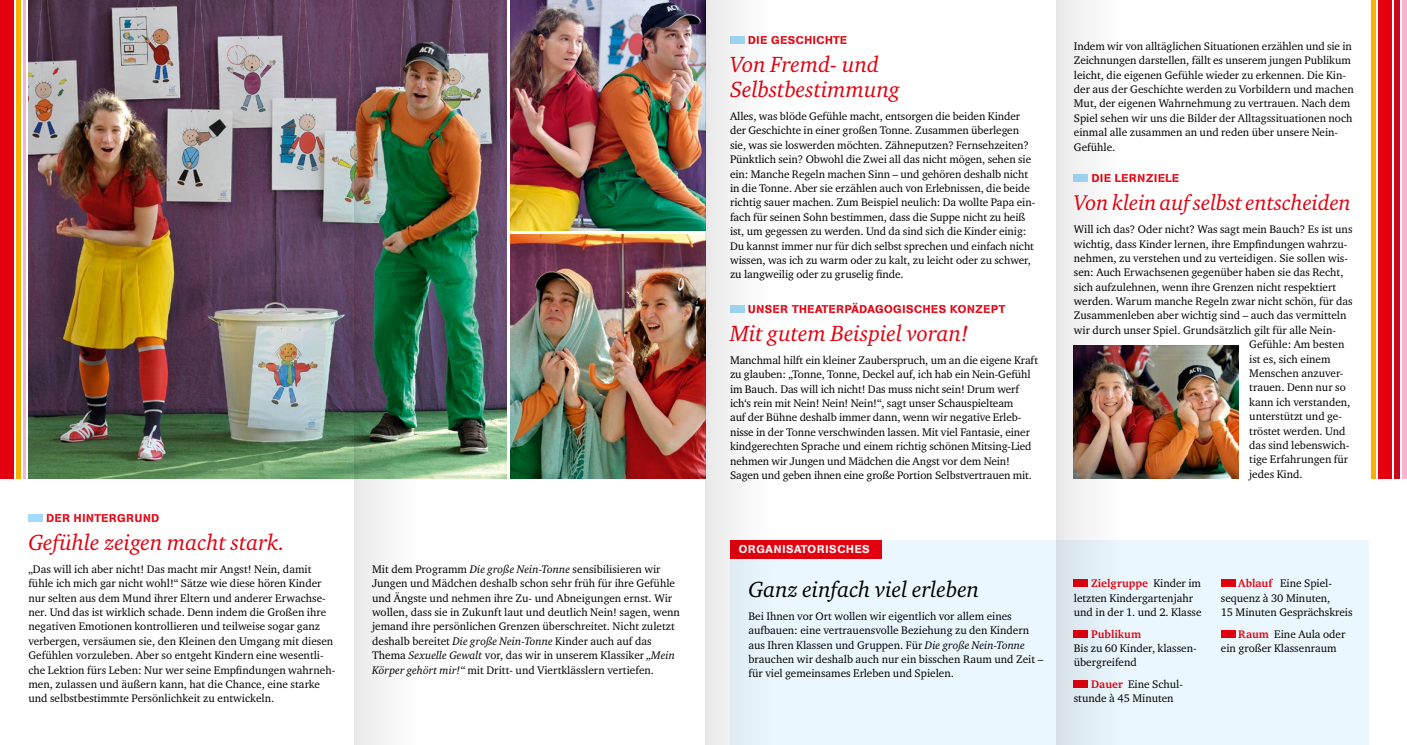
<style>
.page{position:relative;width:1407px;height:745px;background:#fff}
.page>*{position:absolute;margin:0;border:0;box-sizing:border-box;transform-origin:0 0}
.Fließtext__Headline{font:italic 22.5px/25px "Charter ITC";color:#e3000f}
.Fließtext__Headline-2{font:italic 22.5px "Charter ITC";color:#000}
.Fließtext__Headline-3{font:italic 21.88px "Charter ITC";color:#e3000f}
.Fließtext_Folder{font:11.25px/14.4px "Charter ITC";color:#000}
.FactBlock_Headline{font:11.25px/14.4px "Charter ITC";color:#000}
.Datenblock_NEU{font:11.25px/14.4px "Charter ITC";color:#000}
.Fließtext__TopHeads{font:11.25px "AG Book Stencil";letter-spacing:.05em;color:#e3000f}
.Fließtext__TopHeads-2{font:11.25px "AG Book Stencil";letter-spacing:.07em;color:#e3000f}
.t1{font:11.25px "AG Book Stencil";letter-spacing:.06em;color:#fff}
.s1{font-style:italic}
.s2{font-weight:700;color:#e3000f}
</style>
<div class="page">
<div style="left:730px;top:539px;width:638px;height:205px;background:#eaf7fe"></div>
<div style="left:730px;top:539px;width:152px;height:19px;background:#e3000f"></div>
<div style="left:1394px;top:0;width:6px;height:478px;background:#c9061a"></div>
<hr style="left:16px;top:0;width:4px;height:478px;background:#f9b000">
<hr style="left:1371px;top:0;width:4px;height:478px;background:#f9b000">
<hr style="left:23px;top:0;width:3px;height:478px;background:#f5b4d2">
<hr style="left:1403px;top:0;width:4px;height:478px;background:#f5b4d2">
<div style="left:0;top:0;width:14px;height:478px;background:#e3000f"></div>
<div style="left:1378px;top:0;width:14px;height:478px;background:#e3000f"></div>
<div style="left:1221px;top:579px;width:14px;height:8px;background:#e3000f"></div>
<div style="left:1221px;top:629px;width:14px;height:8px;background:#e3000f"></div>
<div style="left:28px;top:513px;width:15px;height:8px;background:#a4dbf8"></div>
<img style="left:28px;top:0;width:479px;height:478px">
<img style="left:510px;top:0;width:195px;height:230px">
<img style="left:510px;top:234px;width:195px;height:244px">
<img style="left:1121px;top:345px;width:117px;height:133px">
<svg style="left:1056px;top:0;width:65px;height:744px"></svg>
<svg style="left:705px;top:0;width:65px;height:744px"></svg>
<img style="left:354px;top:0;width:65px;height:744px">
<p class="Fließtext__TopHeads-2" style="left:46px;top:511px;width:114px">DER HINTERGRUND</p>
<p class="Fließtext__Headline" style="left:28px;top:528px;width:258px">Gefühle zeigen macht stark.</p>
<p class="Fließtext_Folder" style="left:28px;top:561px;width:309px">„Das will ich aber nicht! Das macht mir Angst! Nein, damit fühle ich mich gar nicht wohl!“ Sätze wie diese hören Kinder nur selten aus dem Mund ihrer Eltern und anderer Erwachse&shy;ner. Und das ist wirklich schade. Denn indem die Großen ihre negativen Emotionen kontrollieren und teilweise sogar ganz verbergen, versäumen sie, den Kleinen den Umgang mit diesen Gefühlen vorzuleben. Aber so entgeht Kindern eine wesentli&shy;che Lektion fürs Leben: Nur wer seine Empfindungen wahrneh&shy;men, zulassen und äußern kann, hat die Chance, eine starke und selbstbestimmte Persönlichkeit zu entwickeln.</p>
<p class="Fließtext_Folder" style="left:372px;top:561px;width:309px">Mit dem Programm <span class="s1">Die große Nein-Tonne</span> sensibilisieren wir Jungen und Mädchen deshalb schon sehr früh für ihre Gefühle und Ängste und nehmen ihre Zu- und Abneigungen ernst. Wir wollen, dass sie in Zukunft laut und deutlich Nein! sagen, wenn jemand ihre persönlichen Grenzen überschreitet. Nicht zuletzt deshalb bereitet <span class="s1">Die große Nein-Tonne</span> Kinder auch auf das Thema <span class="s1">Sexuelle Gewalt</span> vor, das wir in unserem Klassiker <span class="s1">„Mein Körper gehört mir!“</span> mit Dritt- und Viertklässlern vertiefen.</p>
<p class="Fließtext__TopHeads" style="left:748px;top:33px;width:100px">DIE GESCHICHTE</p>
<p class="Fließtext__Headline" style="left:730px;top:51px;width:171px">Von Fremd- und<br>Selbstbestimmung</p>
<p class="Fließtext_Folder" style="left:730px;top:109px;width:307px">Alles, was blöde Gefühle macht, entsorgen die beiden Kinder der Geschichte in einer großen Tonne. Zusammen überlegen sie, was sie loswerden möchten. Zähneputzen? Fernsehzeiten?<br>Pünktlich sein? Obwohl die Zwei all das nicht mögen, sehen sie ein: Manche Regeln machen Sinn – und gehören deshalb nicht in die Tonne. Aber sie erzählen auch von Erlebnissen, die beide richtig sauer machen. Zum Beispiel neulich: Da wollte Papa ein&shy;fach für seinen Sohn bestimmen, dass die Suppe nicht zu heiß ist, um gegessen zu werden. Und da sind sich die Kinder einig:<br>Du kannst immer nur für dich selbst sprechen und einfach nicht wissen, was ich zu warm oder zu kalt, zu leicht oder zu schwer, zu langweilig oder zu gruselig finde.</p>
<p class="Fließtext__TopHeads" style="left:748px;top:302px;width:259px">UNSER THEATERPÄDAGOGISCHES KONZEPT</p>
<p class="Fließtext__Headline" style="left:730px;top:320px;width:240px">Mit gutem Beispiel voran!</p>
<p class="Fließtext_Folder" style="left:730px;top:352px;width:310px">Manchmal hilft ein kleiner Zauberspruch, um an die eigene Kraft zu glauben: „Tonne, Tonne, Deckel auf, ich hab ein Nein-Gefühl im Bauch. Das will ich nicht! Das muss nicht sein! Drum werf ich‘s rein mit Nein! Nein! Nein!“, sagt unser Schauspielteam<br>auf der Bühne deshalb immer dann, wenn wir negative Erleb&shy;nisse in der Tonne verschwinden lassen. Mit viel Fantasie, einer kindgerechten Sprache und einem richtig schönen Mitsing-Lied nehmen wir Jungen und Mädchen die Angst vor dem Nein!<br>Sagen und geben ihnen eine große Portion Selbstvertrauen mit.</p>
<p class="t1" style="left:739px;top:542px;width:132px">ORGANISATORISCHES</p>
<p class="Fließtext__Headline-2" style="left:748px;top:574px;width:232px">Ganz einfach viel erleben</p>
<p class="Datenblock_NEU" style="left:748px;top:608px;width:296px">Bei Ihnen vor Ort wollen wir eigentlich vor allem eines aufbauen: eine vertrauensvolle Beziehung zu den Kindern aus Ihren Klassen und Gruppen. Für <span class="s1">Die große Nein-Tonne </span>brauchen wir deshalb auch nur ein bisschen Raum und Zeit – für viel gemeinsames Erleben und Spielen.</p>
<p class="Fließtext_Folder" style="left:1074px;top:38px;width:281px">Indem wir von alltäglichen Situationen erzählen und sie in Zeichnungen darstellen, fällt es unserem jungen Publikum leicht, die eigenen Gefühle wieder zu erkennen. Die Kin&shy;der aus der Geschichte werden zu Vorbildern und machen Mut, der eigenen Wahrnehmung zu vertrauen. Nach dem Spiel sehen wir uns die Bilder der Alltagssituationen noch einmal alle zusammen an und reden über unsere Nein-Gefühle.</p>
<p class="Fließtext__TopHeads-2" style="left:1092px;top:171px;width:89px">DIE LERNZIELE</p>
<p class="Fließtext__Headline-3" style="left:1074px;top:189px;width:279px">Von klein auf selbst entscheiden</p>
<p class="Fließtext_Folder" style="left:1074px;top:222px;width:280px">Will ich das? Oder nicht? Was sagt mein Bauch? Es ist uns</p>
<p class="Fließtext_Folder" style="left:1074px;top:236px;width:275px">wichtig, dass Kinder lernen, ihre Empfindungen wahrzu-</p>
<p class="Fließtext_Folder" style="left:1074px;top:250px;width:276px">nehmen, zu verstehen und zu verteidigen. Sie sollen wis-</p>
<p class="Fließtext_Folder" style="left:1074px;top:265px;width:271px">sen: Auch Erwachsenen gegenüber haben sie das Recht,</p>
<p class="Fließtext_Folder" style="left:1074px;top:279px;width:264px">sich aufzulehnen, wenn ihre Grenzen nicht respektiert</p>
<p class="Fließtext_Folder" style="left:1074px;top:293px;width:280px">werden. Warum manche Regeln zwar nicht schön, für das</p>
<p class="Fließtext_Folder" style="left:1074px;top:308px;width:274px">Zusammenleben aber wichtig sind – auch das vermitteln</p>
<p class="Fließtext_Folder" style="left:1074px;top:322px;width:264px">wir durch unser Spiel. Grundsätzlich gilt für alle Nein-</p>
<p class="Fließtext_Folder" style="left:1249px;top:337px;width:97px">Gefühle: Am besten</p>
<p class="Fließtext_Folder" style="left:1249px;top:351px;width:83px">ist es, sich einem</p>
<p class="Fließtext_Folder" style="left:1249px;top:365px;width:96px">Menschen anzuver-</p>
<p class="Fließtext_Folder" style="left:1249px;top:380px;width:98px">trauen. Denn nur so</p>
<p class="Fließtext_Folder" style="left:1249px;top:394px;width:103px">kann ich verstanden,</p>
<p class="Fließtext_Folder" style="left:1249px;top:408px;width:94px">unterstützt und ge-</p>
<p class="Fließtext_Folder" style="left:1249px;top:423px;width:98px">tröstet werden. Und</p>
<p class="Fließtext_Folder" style="left:1249px;top:437px;width:102px">das sind lebenswich-</p>
<p class="Fließtext_Folder" style="left:1249px;top:452px;width:100px">tige Erfahrungen für</p>
<p class="Fließtext_Folder" style="left:1249px;top:466px;width:55px">jedes Kind.</p>
<p class="FactBlock_Headline" style="left:1074px;top:575px;width:129px;text-indent:17px"><span class="s2">Zielgruppe</span> Kinder im letzten Kindergartenjahr und in der 1. und 2. Klasse</p>
<p class="FactBlock_Headline" style="left:1074px;top:625px;width:124px;text-indent:17px"><span class="s2">Publikum<br></span>Bis zu 60 Kinder, klassen&shy;übergreifend</p>
<p class="FactBlock_Headline" style="left:1074px;top:676px;width:110px;text-indent:17px"><span class="s2">Dauer</span> Eine Schul&shy;stunde à 45 Minuten</p>
<p class="FactBlock_Headline" style="left:1221px;top:575px;width:133px;text-indent:17px"><span class="s2">Ablauf</span> Eine Spiel&shy;sequenz à 30 Minuten,<br>15 Minuten Gesprächskreis</p>
<p class="FactBlock_Headline" style="left:1221px;top:625px;width:126px;text-indent:17px"><span class="s2">Raum</span> Eine Aula oder ein großer Klassenraum</p>
</div>
